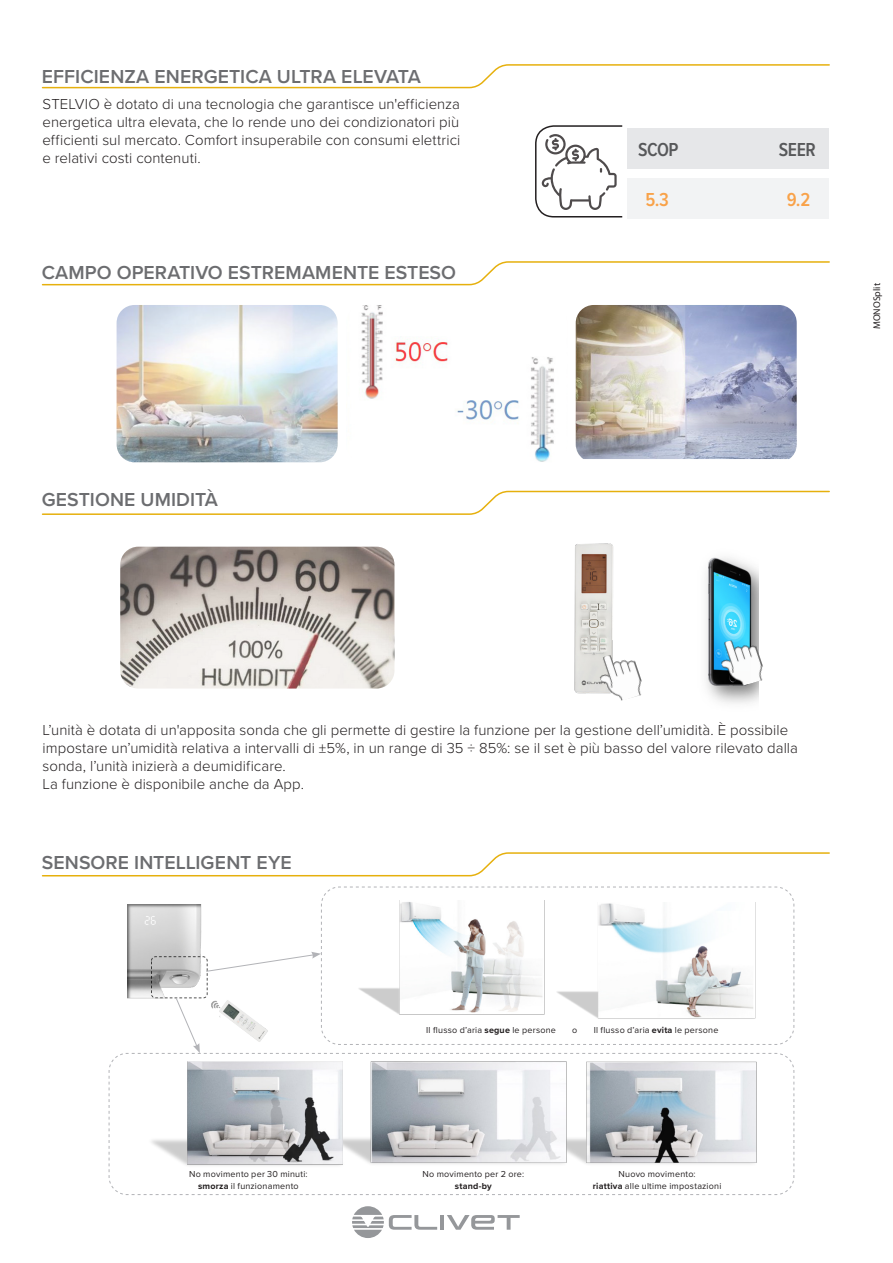
<style>
.page{position:relative;width:893px;height:1263px;background:#fff}
.page>*{position:absolute;margin:0;border:0;box-sizing:border-box;transform-origin:0 0}
.Titoli_Plus{font:600 19.5px "Proxima Nova";letter-spacing:.005em;color:#6c6d70}
.dati_evidenziati{font:600 19.5px "Proxima Nova Cond";letter-spacing:-.025em;color:#57585a}
.dati_evidenziati-2{font:600 19.5px "Proxima Nova Cond";color:#f9a249}
.Testo{font:300 15px/18px "Proxima Nova";letter-spacing:.005em;color:#231f20}
.t1{font:9.75px "Myriad Pro";letter-spacing:.005em;color:#231f20}
.Testo_piccolo{font:9px "Proxima Nova";letter-spacing:.025em;color:#231f20}
.Testo_piccolo-2{font:700 9px "Proxima Nova";letter-spacing:.02em;color:#231f20}
.s1{font-weight:700}
</style>
<div class="page">
<img style="left:117px;top:305px;width:221px;height:157px">
<div style="left:627px;top:128px;width:202px;height:40px;background:#e6e7e9"></div>
<div style="left:627px;top:178px;width:202px;height:41px;background:#f2f3f4"></div>
<svg style="left:535px;top:125px;width:88px;height:93px"></svg>
<svg style="left:41px;top:64px;width:789px;height:25px"></svg>
<svg style="left:41px;top:261px;width:789px;height:25px"></svg>
<svg style="left:41px;top:490px;width:789px;height:25px"></svg>
<svg style="left:41px;top:852px;width:789px;height:25px"></svg>
<img style="left:128px;top:904px;width:2px;height:95px">
<svg style="left:108px;top:1053px;width:687px;height:142px"></svg>
<svg style="left:130px;top:886px;width:664px;height:182px"></svg>
<img style="left:120px;top:547px;width:274px;height:141px">
<img style="left:361px;top:305px;width:193px;height:157px">
<img style="left:576px;top:305px;width:221px;height:154px">
<img style="left:574px;top:543px;width:39px;height:151px">
<img style="left:594px;top:649px;width:48px;height:52px">
<img style="left:706px;top:557px;width:53px;height:147px">
<img style="left:715px;top:635px;width:48px;height:54px">
<hr style="left:440px;top:1215px;width:4px;height:15px;background:#95979a">
<svg style="left:447px;top:1215px;width:73px;height:15px"></svg>
<svg style="left:352px;top:1206px;width:85px;height:32px"></svg>
<p class="Titoli_Plus" style="left:42px;top:62px;width:380px">EFFICIENZA ENERGETICA ULTRA ELEVATA</p>
<p class="Testo" style="left:43px;top:94px;width:419px;text-align:justify">STELVIO è dotato di una tecnologia che garantisce un'efficienza energetica ultra elevata, che lo rende uno dei condizionatori più efficienti sul mercato. Comfort insuperabile con consumi elettrici e relativi costi contenuti.</p>
<p class="Titoli_Plus" style="left:42px;top:257px;width:416px">CAMPO OPERATIVO ESTREMAMENTE ESTESO</p>
<p class="Titoli_Plus" style="left:42px;top:485px;width:178px">GESTIONE UMIDITÀ</p>
<p class="dati_evidenziati" style="left:638px;top:135px;width:42px">SCOP</p>
<p class="dati_evidenziati" style="left:779px;top:135px;width:38px">SEER</p>
<p class="dati_evidenziati-2" style="left:645px;top:186px;width:25px">5.3</p>
<p class="dati_evidenziati-2" style="left:787px;top:186px;width:25px">9.2</p>
<p class="t1" style="left:871px;top:329px;width:48px;rotate:-90deg">MONOSplit</p>
<p class="Testo" style="left:43px;top:721px;width:757px">L’unità è dotata di un'apposita sonda che gli permette di gestire la funzione per la gestione dell’umidità. È possibile impostare un’umidità relativa a intervalli di ±5%, in un range di 35 ÷ 85%: se il set è più basso del valore rilevato dalla sonda, l’unità inizierà a deumidificare.</p>
<p class="Testo" style="left:43px;top:775px;width:263px">La funzione è disponibile anche da App.</p>
<p class="Titoli_Plus" style="left:42px;top:848px;width:251px">SENSORE INTELLIGENT EYE</p>
<p class="Testo_piccolo" style="left:189px;top:1167px;width:120px">No movimento per 30 minuti:</p>
<p class="Testo_piccolo" style="left:198px;top:1179px;width:102px"><span class="s1">smorza</span> il funzionamento</p>
<p class="Testo_piccolo" style="left:426px;top:1023px;width:131px">Il flusso d’aria <span class="s1">segue</span> le persone</p>
<p class="Testo_piccolo" style="left:572px;top:1023px;width:7px">o</p>
<p class="Testo_piccolo" style="left:594px;top:1023px;width:126px">Il flusso d’aria <span class="s1">evita</span> le persone</p>
<p class="Testo_piccolo" style="left:423px;top:1167px;width:103px">No movimento per 2 ore:</p>
<p class="Testo_piccolo-2" style="left:455px;top:1179px;width:38px">stand-by</p>
<p class="Testo_piccolo" style="left:619px;top:1167px;width:78px">Nuovo movimento:</p>
<p class="Testo_piccolo" style="left:593px;top:1179px;width:130px"><span class="s1">riattiva</span> alle ultime impostazioni</p>
</div>
